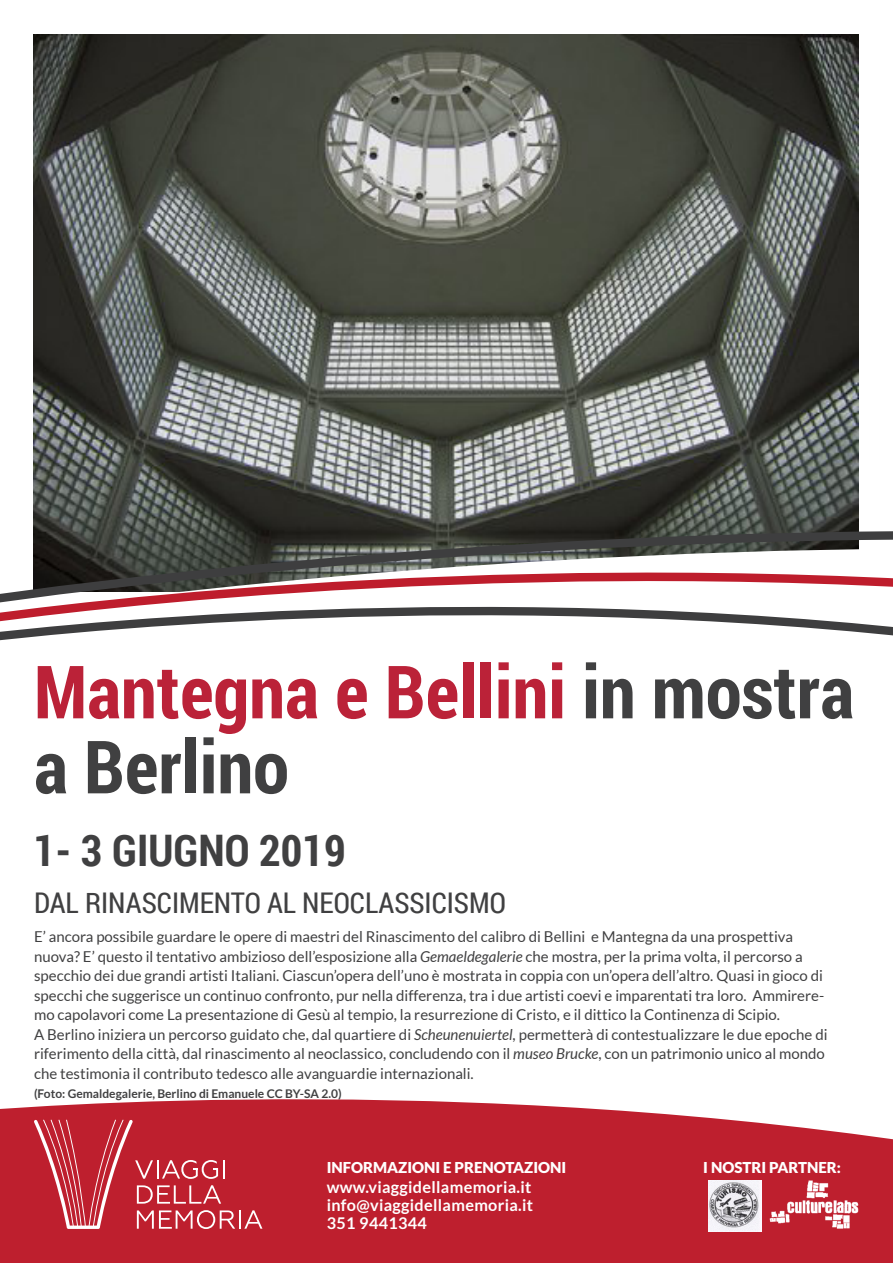
<style>
.page{position:relative;width:893px;height:1263px;background:#fff}
.page>*{position:absolute;margin:0;border:0;box-sizing:border-box;transform-origin:0 0}
.t1{font:700 73.5px "Roboto Condensed";color:#bb2238}
.t2{font:700 73.5px "Roboto Condensed";color:#404041}
.t3{font:700 43.5px "Roboto Condensed";color:#404041}
.t4{font:28.5px "Roboto Condensed";color:#404041}
.t5{font:700 16.2px "Lato";letter-spacing:.02em;color:#fff}
.t6{font:15px/19.5px "Lato";color:#404041}
.t7{font:900 15px "Lato";color:#fff}
.t8{font:700 12px "Lato";color:#404041}
.s1{color:#404041}
.s2{font-style:italic}
</style>
<div class="page">
<img style="left:34px;top:34px;width:825px;height:497px">
<svg style="left:33px;top:531px;width:860px;height:43px"></svg>
<svg style="left:0;top:574px;width:893px;height:67px"></svg>
<svg style="left:0;top:1099px;width:893px;height:164px;background:#c3303e"></svg>
<svg style="left:34px;top:1119px;width:228px;height:110px;background:#c53845"></svg>
<img style="left:769px;top:1180px;width:90px;height:49px">
<img style="left:708px;top:1180px;width:53px;height:52px">
<p class="t1" style="left:34px;top:640px;width:822px">Mantegna e Bellini <span class="s1">in mostra</span></p>
<p class="t2" style="left:34px;top:715px;width:256px">a Berlino</p>
<p class="t3" style="left:34px;top:820px;width:313px">1- 3 GIUGNO 2019</p>
<p class="t4" style="left:34px;top:883px;width:473px">DAL RINASCIMENTO AL NEOCLASSICISMO</p>
<p class="t6" style="left:34px;top:927px;width:792px">E’ ancora possibile guardare le opere di maestri del Rinascimento del calibro di Bellini e Mantegna da una prospettiva nuova? E’ questo il tentativo ambizioso dell’esposizione alla <span class="s2">Gemaeldegalerie</span> che mostra, per la prima volta, il percorso a specchio dei due grandi artisti Italiani. Ciascun’opera dell’uno è mostrata in coppia con un’opera dell’altro. Quasi in gioco di specchi che suggerisce un continuo confronto, pur nella differenza, tra i due artisti coevi e imparentati tra loro. Ammirere&shy;mo capolavori come La presentazione di Gesù al tempio, la resurrezione di Cristo, e il dittico la Continenza di Scipio.</p>
<p class="t6" style="left:34px;top:1024px;width:795px">A Berlino iniziera un percorso guidato che, dal quartiere di <span class="s2">Scheunenuiertel</span>, permetterà di contestualizzare le due epoche di riferimento della città, dal rinascimento al neoclassico, concludendo con il <span class="s2">museo Brucke</span>, con un patrimonio unico al mondo che testimonia il contributo tedesco alle avanguardie internazionali.</p>
<p class="t8" style="left:34px;top:1087px;width:309px">(Foto: Gemaldegalerie, Berlino di Emanuele CC BY-SA 2.0)</p>
<p class="t7" style="left:327px;top:1159px;width:241px">INFORMAZIONI E PRENOTAZIONI</p>
<p class="t5" style="left:327px;top:1178px;width:206px">www.viaggidellamemoria.it</p>
<p class="t5" style="left:327px;top:1196px;width:208px">info@viaggidellamemoria.it</p>
<p class="t5" style="left:327px;top:1214px;width:102px">351 9441344</p>
<p class="t7" style="left:703px;top:1159px;width:139px">I NOSTRI PARTNER:</p>
</div>
